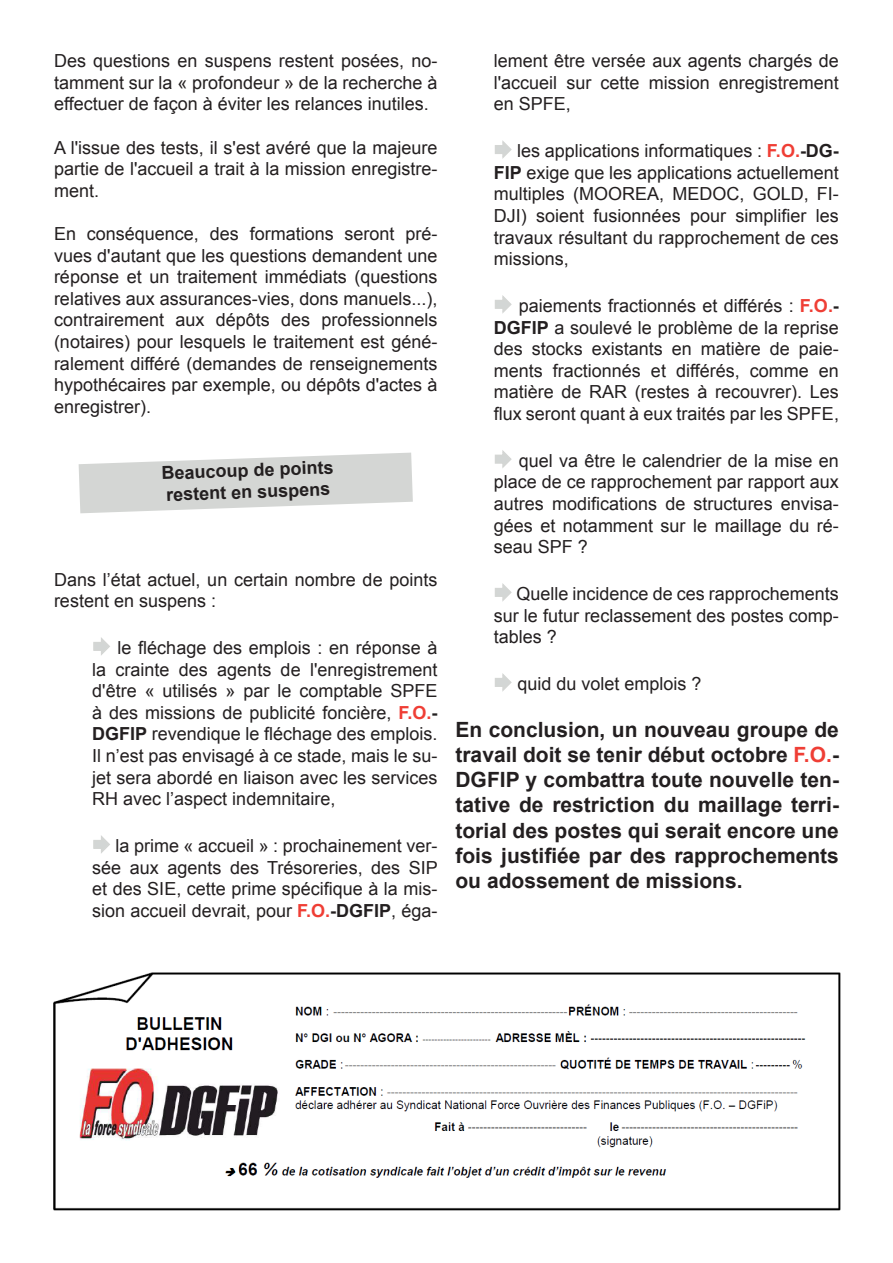
<style>
.page{position:relative;width:893px;height:1263px;background:#fff}
.page>*{position:absolute;margin:0;border:0;box-sizing:border-box;transform-origin:0 0}
.t1{font:700 21px/25.2px "Arial";color:#231f20;text-align:justify}
.t2{font:18px/21.6px "Arial";color:#231f20;text-align:justify}
.t3{font:700 18px "Arial";color:#231f20}
.s1{font-weight:700;color:#ef3e35}
.s2{font-weight:700}
.s3{color:#ef3e35}
</style>
<div class="page">
<img style="left:53px;top:972px;width:788px;height:239px">
<svg style="left:79px;top:453px;width:334px;height:60px"></svg>
<svg style="left:93px;top:637px;width:17px;height:19px"></svg>
<svg style="left:93px;top:835px;width:17px;height:19px"></svg>
<svg style="left:495px;top:140px;width:17px;height:19px"></svg>
<svg style="left:495px;top:295px;width:17px;height:19px"></svg>
<svg style="left:495px;top:450px;width:17px;height:18px"></svg>
<svg style="left:495px;top:583px;width:17px;height:19px"></svg>
<svg style="left:495px;top:673px;width:17px;height:19px"></svg>
<p class="t2" style="left:54px;top:50px;width:385px">Des questions en suspens restent posées, no&shy;tamment sur la « profondeur » de la recherche à effectuer de façon à éviter les relances inutiles.</p>
<p class="t2" style="left:54px;top:137px;width:385px">A l'issue des tests, il s'est avéré que la majeure partie de l'accueil a trait à la mission enregistre&shy;ment.</p>
<p class="t2" style="left:54px;top:223px;width:385px">En conséquence, des formations seront pré&shy;vues d'autant que les questions demandent une réponse et un traitement immédiats (questions relatives aux assurances-vies, dons manuels...), contrairement aux dépôts des professionnels (notaires) pour lesquels le traitement est géné&shy;ralement différé (demandes de renseignements hypothécaires par exemple, ou dépôts d'actes à enregistrer).</p>
<p class="t3" style="left:161px;top:461px;width:174px;rotate:-2deg">Beaucoup de points</p>
<p class="t3" style="left:166px;top:482px;width:166px;rotate:-2deg">restent en suspens</p>
<p class="t2" style="left:54px;top:569px;width:385px">Dans l’état actuel, un certain nombre de points restent en suspens :</p>
<p class="t2" style="left:92px;top:637px;width:347px;text-indent:25px">le fléchage des emplois : en réponse à la crainte des agents de l'enregistrement d'être « utilisés » par le comptable SPFE à des missions de publicité foncière, <span class="s1">F.O.</span><span class="s2">- DGFIP</span> revendique le fléchage des emplois.</p>
<p class="t2" style="left:92px;top:745px;width:347px">Il n’est pas envisagé à ce stade, mais le su&shy;jet sera abordé en liaison avec les services RH avec l’aspect indemnitaire,</p>
<p class="t2" style="left:92px;top:835px;width:347px;text-indent:23px">la prime « accueil » : prochainement ver&shy;sée aux agents des Trésoreries, des SIP et des SIE, cette prime spécifique à la mis&shy;sion accueil devrait, pour <span class="s1">F.O.</span><span class="s2">-DGFIP</span>, éga-</p>
<p class="t2" style="left:494px;top:50px;width:347px">lement être versée aux agents chargés de l'accueil sur cette mission enregistrement en SPFE,</p>
<p class="t2" style="left:494px;top:140px;width:347px;text-indent:23px">les applications informatiques : <span class="s1">F.O.</span><span class="s2">-DG-FIP</span> exige que les applications actuellement multiples (MOOREA, MEDOC, GOLD, FI-DJI) soient fusionnées pour simplifier les travaux résultant du rapprochement de ces missions,</p>
<p class="t2" style="left:494px;top:295px;width:347px;text-indent:25px">paiements fractionnés et différés : <span class="s1">F.O.</span><span class="s2">- DGFIP</span> a soulevé le problème de la reprise des stocks existants en matière de paie&shy;ments fractionnés et différés, comme en matière de RAR (restes à recouvrer). Les flux seront quant à eux traités par les SPFE,</p>
<p class="t2" style="left:494px;top:450px;width:347px;text-indent:25px">quel va être le calendrier de la mise en place de ce rapprochement par rapport aux autres modifications de structures envisa&shy;gées et notamment sur le maillage du ré&shy;seau SPF ?</p>
<p class="t2" style="left:494px;top:583px;width:347px;text-indent:23px">Quelle incidence de ces rapprochements sur le futur reclassement des postes comp&shy;tables ?</p>
<p class="t2" style="left:517px;top:673px;width:186px">quid du volet emplois ?</p>
<p class="t1" style="left:455px;top:717px;width:385px">En conclusion, un nouveau groupe de travail doit se tenir début octobre <span class="s3">F.O.</span>- DGFIP y combattra toute nouvelle ten&shy;tative de restriction du maillage terri&shy;torial des postes qui serait encore une fois justifiée par des rapprochements ou adossement de missions.</p>
</div>
